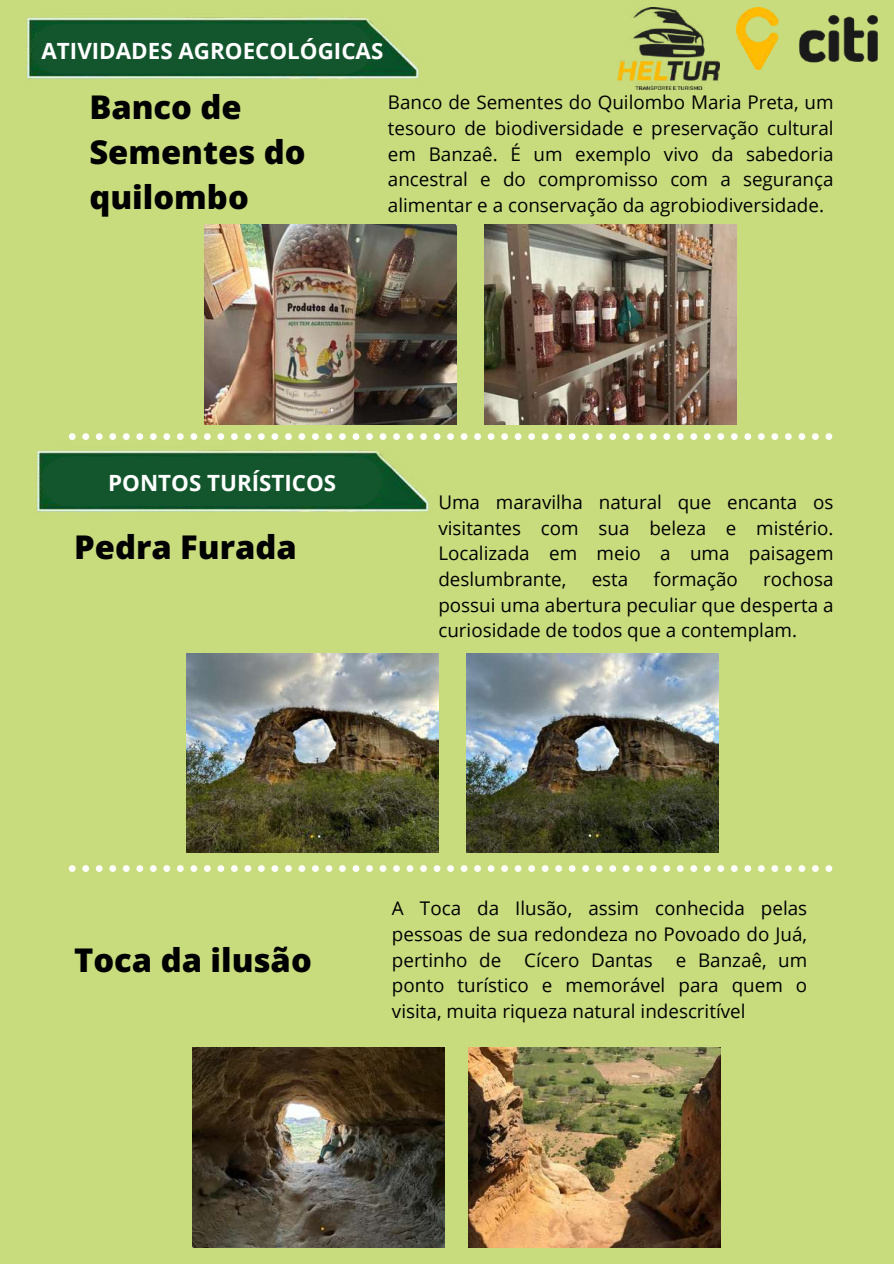
<style>
.page{position:relative;width:894px;height:1264px;background:#fff}
.page>*{position:absolute;margin:0;border:0;box-sizing:border-box;transform-origin:0 0}
.t1{font:800 32.7px/45px "Open Sans";color:#000}
.t2{font:700 22.35px "Open Sans";color:#fff}
.t3{font:18.75px/25.7px "Open Sans";color:#000;text-align:justify}
</style>
<div class="page">
<div style="left:0;top:0;width:893px;height:1263px;background:#c8dc7e"></div>
<img style="left:27px;top:17px;width:392px;height:62px">
<div style="left:33px;top:24px;width:338px;height:50px;background:#13562e"></div>
<svg style="left:460px;top:433px;width:372px;height:7px"></svg>
<img style="left:186px;top:653px;width:252px;height:199px">
<img style="left:466px;top:653px;width:252px;height:199px">
<img style="left:468px;top:1047px;width:252px;height:200px">
<img style="left:192px;top:1047px;width:252px;height:200px">
<svg style="left:69px;top:865px;width:763px;height:6px"></svg>
<img style="left:736px;top:8px;width:141px;height:62px">
<img style="left:617px;top:8px;width:101px;height:82px">
<img style="left:204px;top:225px;width:252px;height:199px">
<img style="left:484px;top:225px;width:252px;height:199px">
<img style="left:37px;top:433px;width:417px;height:79px">
<div style="left:43px;top:456px;width:338px;height:50px;background:#13562e"></div>
<p class="t2" style="left:42px;top:35px;width:343px">ATIVIDADES AGROECOLÓGICAS</p>
<h1 class="t1" style="left:89px;top:84px;width:218px">Banco de<br>Sementes do quilombo</h1>
<p class="t3" style="left:388px;top:89px;width:447px">Banco de Sementes do Quilombo Maria Preta, um tesouro de biodiversidade e preservação cultural em Banzaê. É um exemplo vivo da sabedoria ancestral e do compromisso com a segurança alimentar e a conservação da agrobiodiversidade.</p>
<p class="t2" style="left:108px;top:467px;width:229px">PONTOS TURÍSTICOS</p>
<h1 class="t1" style="left:74px;top:523px;width:224px">Pedra Furada</h1>
<p class="t3" style="left:438px;top:489px;width:396px">Uma maravilha natural que encanta os visitantes com sua beleza e mistério.<br>Localizada em meio a uma paisagem deslumbrante,</p>
<p class="t3" style="left:591px;top:565px;width:38px">esta</p>
<p class="t3" style="left:653px;top:565px;width:86px">formação</p>
<p class="t3" style="left:438px;top:565px;width:396px;text-indent:325px">rochosa possui uma abertura peculiar que desperta a curiosidade de todos que a contemplam.</p>
<h1 class="t1" style="left:74px;top:936px;width:239px">Toca da ilusão</h1>
<p class="t3" style="left:392px;top:895px;width:416px">A Toca da Ilusão, assim conhecida pelas pessoas de sua redondeza no Povoado do Juá, pertinho de Cícero Dantas e Banzaê, um ponto turístico e memorável para quem o visita, muita riqueza natural indescritível</p>
</div>
